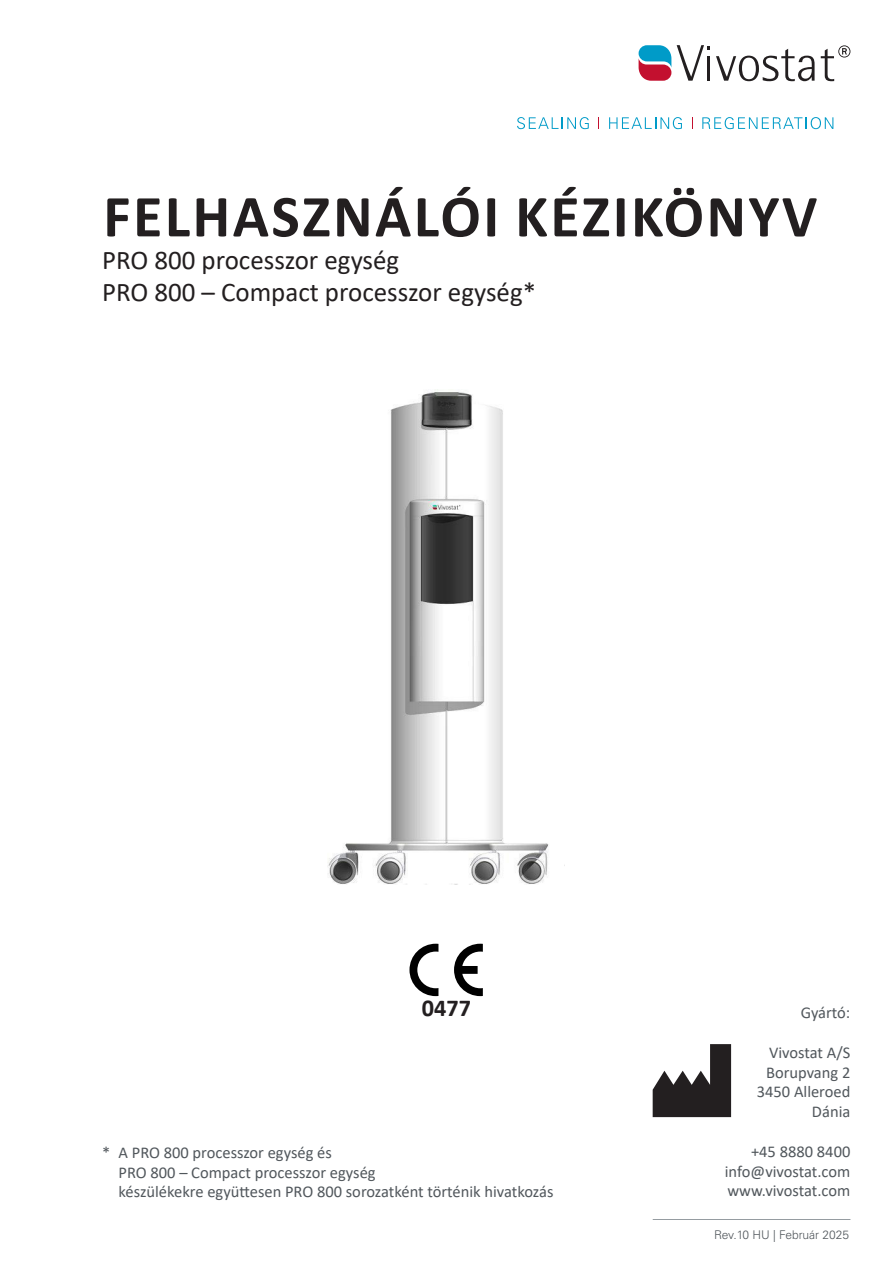
<style>
.page{position:relative;width:893px;height:1263px;background:#fff}
.page>*{position:absolute;margin:0;border:0;box-sizing:border-box;transform-origin:0 0}
.User_manual{font:700 60px "Calibri";letter-spacing:.04em;color:#231f20}
.Product_name{font:27px "Calibri";color:#231f20}
.t1{font:700 24.3px "Calibri";color:#231f20}
.Manufactured_by{font:16.5px "Calibri";color:#51575c}
.t2{font:300 12px "Univers LT Pro 45";color:#51575c}
</style>
<div class="page">
<img style="left:328px;top:389px;width:237px;height:496px">
<svg style="left:454px;top:944px;width:29px;height:52px"></svg>
<svg style="left:409px;top:944px;width:29px;height:52px"></svg>
<svg style="left:653px;top:1044px;width:78px;height:73px"></svg>
<svg style="left:639px;top:45px;width:32px;height:36px"></svg>
<svg style="left:821px;top:45px;width:29px;height:36px"></svg>
<svg style="left:716px;top:49px;width:98px;height:32px"></svg>
<svg style="left:677px;top:45px;width:33px;height:36px"></svg>
<svg style="left:517px;top:117px;width:72px;height:12px"></svg>
<svg style="left:609px;top:117px;width:73px;height:12px"></svg>
<svg style="left:692px;top:117px;width:1px;height:12px"></svg>
<svg style="left:702px;top:117px;width:131px;height:12px"></svg>
<svg style="left:598px;top:117px;width:1px;height:12px"></svg>
<hr style="left:653px;top:1219px;width:197px;height:1px;background:#959ca1">
<p class="User_manual" style="left:103px;top:174px;width:716px">FELHASZNÁLÓI KÉZIKÖNYV</p>
<p class="Product_name" style="left:102px;top:241px;width:299px">PRO 800 processzor egység</p>
<p class="Product_name" style="left:102px;top:273px;width:436px">PRO 800 – Compact processzor egység*</p>
<p class="t1" style="left:422px;top:990px;width:51px">0477</p>
<p class="Manufactured_by" style="left:102px;top:1141px;width:231px">* A PRO 800 processzor egység és</p>
<p class="Manufactured_by" style="left:119px;top:1161px;width:259px">PRO 800 – Compact processzor egység</p>
<p class="Manufactured_by" style="left:119px;top:1180px;width:436px">készülékekre együttesen PRO 800 sorozatként történik hivatkozás</p>
<p class="Manufactured_by" style="left:801px;top:1001px;width:51px">Gyártó:</p>
<p class="Manufactured_by" style="left:769px;top:1041px;width:83px">Vivostat A/S</p>
<p class="Manufactured_by" style="left:766px;top:1061px;width:86px">Borupvang 2</p>
<p class="Manufactured_by" style="left:757px;top:1080px;width:95px">3450 Alleroed</p>
<p class="Manufactured_by" style="left:812px;top:1100px;width:40px">Dánia</p>
<p class="Manufactured_by" style="left:751px;top:1140px;width:101px">+45 8880 8400</p>
<p class="Manufactured_by" style="left:725px;top:1160px;width:127px">info@vivostat.com</p>
<p class="Manufactured_by" style="left:727px;top:1179px;width:124px">www.vivostat.com</p>
<p class="t2" style="left:714px;top:1227px;width:137px">Rev.10 HU | Február 2025</p>
</div>
